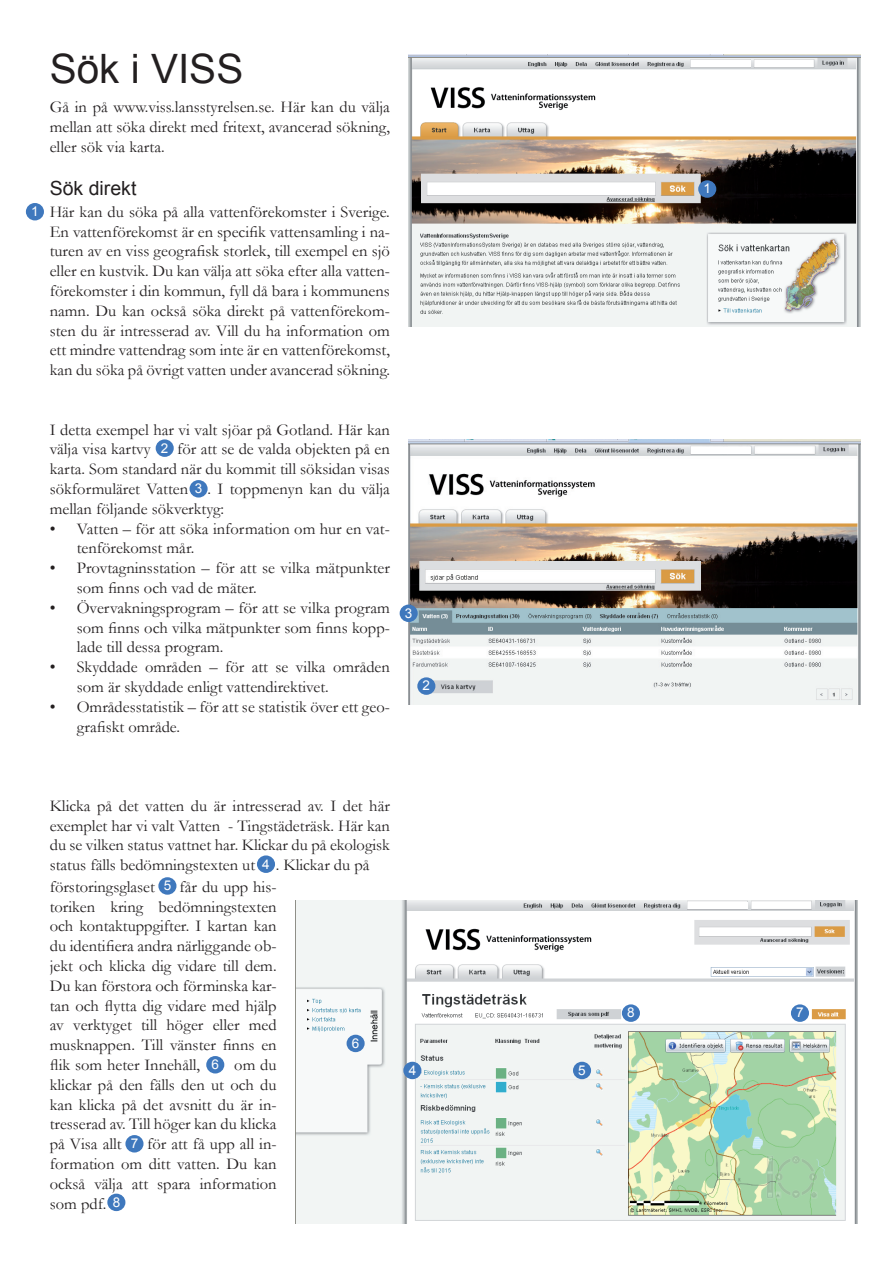
<style>
.page{position:relative;width:893px;height:1263px;background:#fff}
.page>*{position:absolute;margin:0;border:0;box-sizing:border-box;transform-origin:0 0}
.t1{font:40.5px "Arial";color:#231f20}
.t2{font:19.5px "Arial";color:#231f20}
.t3{font:16.5px/19.8px "Garamond";color:#231f20;text-align:justify}
.t4{font:13.5px "Arial";color:#fff}
</style>
<div class="page">
<img style="left:409px;top:54px;width:452px;height:272px">
<img style="left:409px;top:439px;width:452px;height:265px">
<img style="left:295px;top:900px;width:562px;height:323px">
<div style="left:26px;top:203px;width:18px;height:17px;background:#3f78bd;border-radius:50%"></div>
<div style="left:698px;top:180px;width:18px;height:18px;background:#3f78bd;border-radius:50%"></div>
<div style="left:156px;top:439px;width:18px;height:18px;background:#3f78bd;border-radius:50%"></div>
<div style="left:417px;top:677px;width:18px;height:18px;background:#3f78bd;border-radius:50%"></div>
<div style="left:400px;top:604px;width:18px;height:18px;background:#3f78bd;border-radius:50%"></div>
<div style="left:190px;top:480px;width:18px;height:17px;background:#3f78bd;border-radius:50%"></div>
<div style="left:403px;top:1062px;width:18px;height:17px;background:#3f78bd;border-radius:50%"></div>
<div style="left:257px;top:855px;width:18px;height:18px;background:#3f78bd;border-radius:50%"></div>
<div style="left:158px;top:877px;width:18px;height:18px;background:#3f78bd;border-radius:50%"></div>
<div style="left:573px;top:1062px;width:18px;height:17px;background:#3f78bd;border-radius:50%"></div>
<div style="left:206px;top:1056px;width:18px;height:17px;background:#3f78bd;border-radius:50%"></div>
<div style="left:347px;top:1035px;width:18px;height:17px;background:#3f78bd;border-radius:50%"></div>
<div style="left:125px;top:1135px;width:19px;height:17px;background:#3f78bd;border-radius:50%"></div>
<div style="left:791px;top:1004px;width:18px;height:18px;background:#3f78bd;border-radius:50%"></div>
<div style="left:692px;top:447px;width:59px;height:7px;background:#fff"></div>
<div style="left:688px;top:902px;width:59px;height:7px;background:#fff"></div>
<div style="left:691px;top:61px;width:59px;height:6px;background:#fff"></div>
<div style="left:622px;top:1004px;width:18px;height:18px;background:#3f78bd;border-radius:50%"></div>
<div style="left:107px;top:1193px;width:18px;height:18px;background:#3f78bd;border-radius:50%"></div>
<p class="t4" style="left:31px;top:202px;width:9px">1</p>
<h1 class="t1" style="left:50px;top:43px;width:195px">Sök i VISS</h1>
<p class="t3" style="left:50px;top:97px;width:342px">Gå in på www.viss.lansstyrelsen.se. Här kan du välja mellan att söka direkt med fritext, avancerad sökning, eller sök via karta.</p>
<p class="t2" style="left:50px;top:175px;width:88px">Sök direkt</p>
<p class="t3" style="left:50px;top:201px;width:342px">Här kan du söka på alla vattenförekomster i Sverige.<br>En vattenförekomst är en specifik vattensamling i na&shy;turen av en viss geografisk storlek, till exempel en sjö eller en kustvik. Du kan välja att söka efter alla vatten&shy;förekomster i din kommun, fyll då bara i kommunens namn. Du kan också söka direkt på vattenförekom&shy;sten du är intresserad av. Vill du ha information om ett mindre vattendrag som inte är en vattenförekomst, kan du söka på övrigt vatten under avancerad sökning.</p>
<p class="t3" style="left:50px;top:419px;width:342px">I detta exempel har vi valt sjöar på Gotland. Här kan välja visa kartvy</p>
<p class="t4" style="left:161px;top:439px;width:9px">2</p>
<p class="t3" style="left:50px;top:439px;width:342px;text-indent:127px">för att se de valda objekten på en karta. Som standard när du kommit till söksidan visas sökformuläret Vatten . I toppmenyn kan du välja mellan följande sökverktyg:</p>
<p class="t3" style="left:77px;top:518px;width:315px;text-indent:-27px">• Vatten – för att söka information om hur en vat&shy;tenförekomst mår.</p>
<p class="t3" style="left:77px;top:558px;width:315px;text-indent:-27px">• Provtagninsstation – för att se vilka mätpunkter som finns och vad de mäter.</p>
<p class="t3" style="left:77px;top:597px;width:315px;text-indent:-27px">• Övervakningsprogram – för att se vilka program som finns och vilka mätpunkter som finns kopp&shy;lade till dessa program.</p>
<p class="t3" style="left:77px;top:657px;width:315px;text-indent:-27px">• Skyddade områden – för att se vilka områden som är skyddade enligt vattendirektivet.</p>
<p class="t3" style="left:77px;top:696px;width:315px;text-indent:-27px">• Områdesstatistik – för att se statistik över ett geo&shy;grafiskt område.</p>
<p class="t4" style="left:195px;top:480px;width:9px">3</p>
<p class="t4" style="left:405px;top:604px;width:9px">3</p>
<p class="t4" style="left:423px;top:677px;width:9px">2</p>
<p class="t3" style="left:50px;top:795px;width:342px">Klicka på det vatten du är intresserad av. I det här exemplet har vi valt Vatten - Tingstädeträsk. Här kan du se vilken status vattnet har. Klickar du på ekologisk status fälls bedömningstexten ut . Klickar du på</p>
<p class="t4" style="left:262px;top:855px;width:9px">4</p>
<p class="t3" style="left:50px;top:876px;width:228px;text-indent:130px">får du upp his&shy;toriken kring bedömningstexten och kontaktuppgifter. I kartan kan du identifiera andra närliggande ob&shy;jekt och klicka dig vidare till dem.<br>Du kan förstora och förminska kar&shy;tan och flytta dig vidare med hjälp av verktyget till höger eller med musknappen. Till vänster finns en flik som heter Innehåll,</p>
<p class="t4" style="left:164px;top:877px;width:9px">5</p>
<p class="t3" style="left:50px;top:876px;width:107px">förstoringsglaset</p>
<p class="t3" style="left:50px;top:1054px;width:228px;text-indent:185px">om du klickar på den fälls den ut och du kan klicka på det avsnitt du är in&shy;tresserad av. Till höger kan du klicka på Visa allt</p>
<p class="t4" style="left:212px;top:1055px;width:9px">6</p>
<p class="t3" style="left:50px;top:1134px;width:228px;text-indent:97px">för att få upp all in&shy;formation om ditt vatten. Du kan också välja att spara information som pdf.</p>
<p class="t4" style="left:131px;top:1134px;width:9px">7</p>
<p class="t4" style="left:113px;top:1193px;width:9px">8</p>
<p class="t4" style="left:352px;top:1034px;width:9px">6</p>
<p class="t4" style="left:409px;top:1061px;width:9px">4</p>
<p class="t4" style="left:703px;top:180px;width:9px">1</p>
<p class="t4" style="left:578px;top:1061px;width:9px">5</p>
<p class="t4" style="left:627px;top:1004px;width:9px">8</p>
<p class="t4" style="left:796px;top:1004px;width:9px">7</p>
</div>
